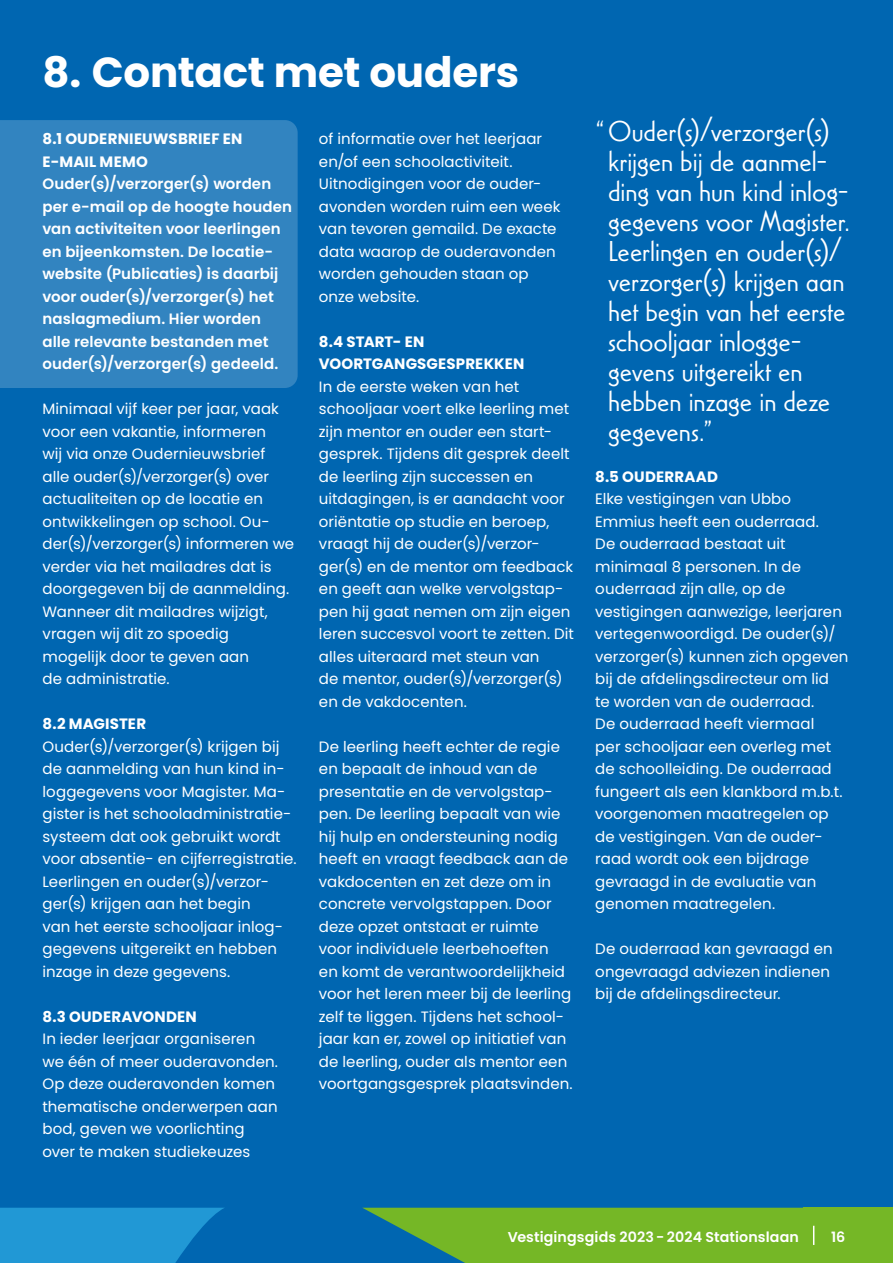
<style>
.page{position:relative;width:893px;height:1263px;background:#0066b1}
.page>*{position:absolute;margin:0;border:0;box-sizing:border-box;transform-origin:0 0}
.t1{font:700 42px "Poppins";letter-spacing:-.005em;color:#fff}
.t2{font:300 30px/30px "Casablanca URW";letter-spacing:-.005em;color:#fff}
.t3{font:15px/22.5px "Poppins";letter-spacing:.005em;color:#fff}
.t4{font:600 15px/22.5px "Poppins";letter-spacing:.005em;color:#fff}
.t5{font:700 15px/22.5px "Poppins";letter-spacing:.015em;color:#fff}
.t6{font:600 14.25px "Poppins";letter-spacing:.005em;color:#fff}
</style>
<div class="page">
<div style="left:0;top:120px;width:298px;height:268px;background:#3284c0"></div>
<div style="left:760px;top:1208px;width:133px;height:55px;background:#75b726"></div>
<svg style="left:0;top:1208px;width:224px;height:55px;background:#1c91d0"></svg>
<svg style="left:363px;top:1208px;width:452px;height:55px"></svg>
<h1 class="t1" style="left:43px;top:48px;width:478px">8. Contact met ouders</h1>
<p class="t5" style="left:43px;top:128px;width:201px">8.1 OUDERNIEUWSBRIEF EN<br>E-MAIL MEMO</p>
<p class="t4" style="left:43px;top:173px;width:251px">Ouder(s)/verzorger(s) worden per e-mail op de hoogte houden van activiteiten voor leerlingen en bijeenkomsten. De locatie&shy;website (Publicaties) is daarbij voor ouder(s)/verzorger(s) het naslagmedium. Hier worden alle relevante bestanden met ouder(s)/verzorger(s) gedeeld.</p>
<p class="t3" style="left:43px;top:398px;width:253px">Minimaal vijf keer per jaar, vaak voor een vakantie, informeren<br>wij via onze Oudernieuwsbrief alle ouder(s)/verzorger(s) over actualiteiten op de locatie en ontwikkelingen op school. Ou&shy;der(s)/verzorger(s) informeren we verder via het mailadres dat is doorgegeven bij de aanmelding.<br>Wanneer dit mailadres wijzigt, vragen wij dit zo spoedig mogelijk door te geven aan<br>de administratie.</p>
<p class="t5" style="left:43px;top:713px;width:105px">8.2 MAGISTER</p>
<p class="t3" style="left:43px;top:735px;width:256px">Ouder(s)/verzorger(s) krijgen bij de aanmelding van hun kind in&shy;loggegevens voor Magister. Ma&shy;gister is het schooladministratie&shy;systeem dat ook gebruikt wordt voor absentie- en cijferregistratie.<br>Leerlingen en ouder(s)/verzor&shy;ger(s) krijgen aan het begin<br>van het eerste schooljaar inlog&shy;gegevens uitgereikt en hebben inzage in deze gegevens.</p>
<p class="t5" style="left:43px;top:1005px;width:156px">8.3 OUDERAVONDEN</p>
<p class="t3" style="left:43px;top:1028px;width:237px">In ieder leerjaar organiseren we één of meer ouderavonden.<br>Op deze ouderavonden komen thematische onderwerpen aan bod, geven we voorlichting over te maken studiekeuzes</p>
<p class="t3" style="left:319px;top:128px;width:243px">of informatie over het leerjaar en/of een schoolactiviteit.<br>Uitnodigingen voor de ouder&shy;avonden worden ruim een week van tevoren gemaild. De exacte data waarop de ouderavonden worden gehouden staan op onze website.</p>
<p class="t5" style="left:319px;top:330px;width:207px">8.4 START- EN<br>VOORTGANGSGESPREKKEN</p>
<p class="t3" style="left:319px;top:375px;width:257px">In de eerste weken van het schooljaar voert elke leerling met zijn mentor en ouder een start&shy;gesprek. Tijdens dit gesprek deelt de leerling zijn successen en uitdagingen, is er aandacht voor oriëntatie op studie en beroep, vraagt hij de ouder(s)/verzor&shy;ger(s) en de mentor om feedback en geeft aan welke vervolgstap&shy;pen hij gaat nemen om zijn eigen leren succesvol voort te zetten. Dit alles uiteraard met steun van<br>de mentor, ouder(s)/verzorger(s) en de vakdocenten.</p>
<p class="t3" style="left:319px;top:735px;width:255px">De leerling heeft echter de regie en bepaalt de inhoud van de presentatie en de vervolgstap&shy;pen. De leerling bepaalt van wie hij hulp en ondersteuning nodig heeft en vraagt feedback aan de vakdocenten en zet deze om in concrete vervolgstappen. Door deze opzet ontstaat er ruimte voor individuele leerbehoeften<br>en komt de verantwoordelijkheid voor het leren meer bij de leerling zelf te liggen. Tijdens het school&shy;jaar kan er, zowel op initiatief van de leerling, ouder als mentor een voortgangsgesprek plaatsvinden.</p>
<p class="t2" style="left:608px;top:116px;width:244px;text-indent:-13px">“Ouder(s)/verzorger(s) krijgen bij de aanmel&shy;ding van hun kind inlog&shy;gegevens voor Magister.<br>Leerlingen en ouder(s)/ verzorger(s) krijgen aan het begin van het eerste schooljaar inlogge&shy;gevens uitgereikt en hebben inzage in deze gegevens.”</p>
<p class="t5" style="left:595px;top:465px;width:124px">8.5 OUDERRAAD</p>
<p class="t3" style="left:595px;top:488px;width:255px">Elke vestigingen van Ubbo<br>Emmius heeft een ouderraad.<br>De ouderraad bestaat uit minimaal 8 personen. In de ouderraad zijn alle, op de vestigingen aanwezige, leerjaren vertegenwoordigd. De ouder(s)/ verzorger(s) kunnen zich opgeven bij de afdelingsdirecteur om lid<br>te worden van de ouderraad.<br>De ouderraad heeft viermaal<br>per schooljaar een overleg met de schoolleiding. De ouderraad fungeert als een klankbord m.b.t. voorgenomen maatregelen op de vestigingen. Van de ouder&shy;raad wordt ook een bijdrage gevraagd in de evaluatie van genomen maatregelen.</p>
<p class="t3" style="left:595px;top:938px;width:239px">De ouderraad kan gevraagd en ongevraagd adviezen indienen bij de afdelingsdirecteur.</p>
<p class="t6" style="left:508px;top:1228px;width:293px">Vestigingsgids 2023 - 2024 Stationslaan</p>
<p class="t6" style="left:831px;top:1228px;width:16px">16</p>
</div>
